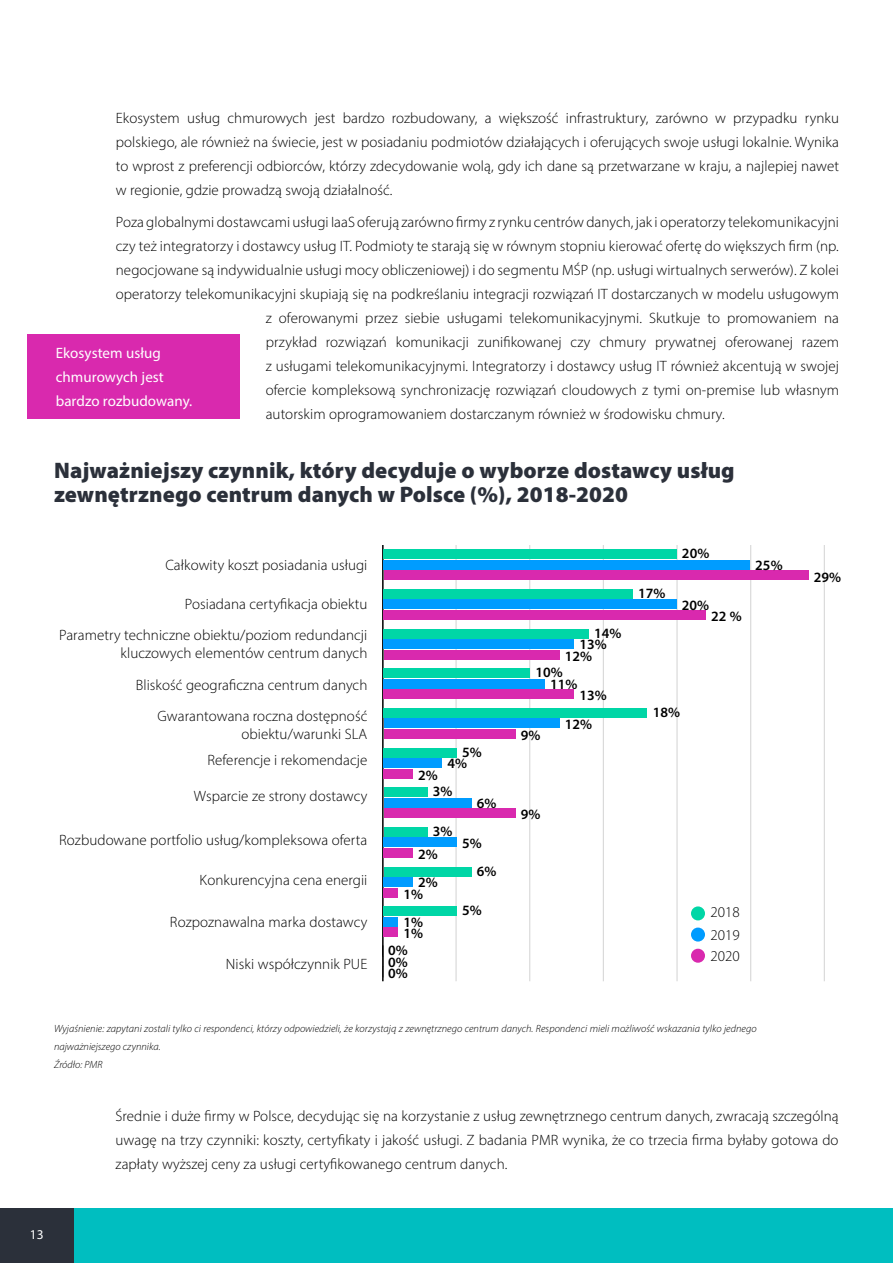
<style>
.page{position:relative;width:893px;height:1263px;background:#fff}
.page>*{position:absolute;margin:0;border:0;box-sizing:border-box;transform-origin:0 0}
.t1{font:900 22.5px/24px "Myriad Pro";letter-spacing:.005em;color:#2b303a}
.t2{font:300 15px/24px "Myriad Pro";letter-spacing:.005em;color:#000;text-align:right}
.t3{font:15px/24px "Myriad Pro";letter-spacing:.005em;color:#fff}
.t4{font:600 14.25px/11.7px "Myriad Pro";letter-spacing:.005em;color:#000}
.t5{font:13.5px "Myriad Pro";color:#fff}
.t6{font:italic 300 10.5px/18px "Myriad Pro";letter-spacing:.005em;color:#000}
</style>
<div class="page">
<div style="left:0;top:1208px;width:893px;height:55px;background:#00bec0"></div>
<div style="left:0;top:1208px;width:74px;height:55px;background:#2b303a"></div>
<div style="left:28px;top:334px;width:212px;height:85px;background:#d929ae"></div>
<hr style="left:382px;top:545px;width:2px;height:436px;background:#000">
<hr style="left:455px;top:545px;width:2px;height:436px;background:#dadada">
<hr style="left:529px;top:545px;width:1px;height:436px;background:#dadada">
<hr style="left:603px;top:545px;width:1px;height:436px;background:#dadada">
<hr style="left:676px;top:545px;width:2px;height:436px;background:#dadada">
<hr style="left:750px;top:545px;width:1px;height:436px;background:#dadada">
<hr style="left:824px;top:545px;width:1px;height:436px;background:#dadada">
<div style="left:384px;top:571px;width:424px;height:9px;background:#d929ae"></div>
<div style="left:384px;top:610px;width:322px;height:10px;background:#d929ae"></div>
<div style="left:384px;top:650px;width:175px;height:9px;background:#d929ae"></div>
<div style="left:384px;top:690px;width:190px;height:9px;background:#d929ae"></div>
<div style="left:384px;top:729px;width:131px;height:10px;background:#d929ae"></div>
<div style="left:384px;top:769px;width:29px;height:9px;background:#d929ae"></div>
<div style="left:384px;top:809px;width:131px;height:9px;background:#d929ae"></div>
<div style="left:384px;top:848px;width:29px;height:10px;background:#d929ae"></div>
<div style="left:384px;top:888px;width:14px;height:9px;background:#d929ae"></div>
<div style="left:384px;top:927px;width:14px;height:10px;background:#d929ae"></div>
<div style="left:384px;top:560px;width:366px;height:10px;background:#009cff"></div>
<div style="left:384px;top:600px;width:293px;height:9px;background:#009cff"></div>
<div style="left:384px;top:639px;width:190px;height:10px;background:#009cff"></div>
<div style="left:384px;top:679px;width:161px;height:9px;background:#009cff"></div>
<div style="left:384px;top:719px;width:175px;height:9px;background:#009cff"></div>
<div style="left:384px;top:758px;width:58px;height:10px;background:#009cff"></div>
<div style="left:384px;top:798px;width:87px;height:9px;background:#009cff"></div>
<div style="left:384px;top:838px;width:73px;height:9px;background:#009cff"></div>
<div style="left:384px;top:877px;width:29px;height:10px;background:#009cff"></div>
<div style="left:384px;top:917px;width:14px;height:9px;background:#009cff"></div>
<div style="left:384px;top:549px;width:293px;height:10px;background:#00d6a6"></div>
<div style="left:384px;top:589px;width:249px;height:10px;background:#00d6a6"></div>
<div style="left:384px;top:629px;width:205px;height:9px;background:#00d6a6"></div>
<div style="left:384px;top:668px;width:146px;height:10px;background:#00d6a6"></div>
<div style="left:384px;top:708px;width:263px;height:10px;background:#00d6a6"></div>
<div style="left:384px;top:748px;width:73px;height:9px;background:#00d6a6"></div>
<div style="left:384px;top:787px;width:44px;height:10px;background:#00d6a6"></div>
<div style="left:384px;top:827px;width:44px;height:10px;background:#00d6a6"></div>
<div style="left:384px;top:867px;width:87px;height:9px;background:#00d6a6"></div>
<div style="left:384px;top:906px;width:73px;height:10px;background:#00d6a6"></div>
<svg style="left:382px;top:945px;width:1px;height:32px"></svg>
<div style="left:691px;top:906px;width:14px;height:14px;background:#00d6a6;border-radius:50%"></div>
<div style="left:691px;top:927px;width:14px;height:14px;background:#009cff;border-radius:50%"></div>
<div style="left:691px;top:949px;width:14px;height:14px;background:#d929ae;border-radius:50%"></div>
<p class="t2" style="left:116px;top:105px;width:725px;text-align:justify">Ekosystem usług chmurowych jest bardzo rozbudowany, a większość infrastruktury, zarówno w przypadku rynku polskiego, ale również na świecie, jest w posiadaniu podmiotów działających i oferujących swoje usługi lokalnie. Wynika to wprost z preferencji odbiorców, którzy zdecydowanie wolą, gdy ich dane są przetwarzane w kraju, a najlepiej nawet w regionie, gdzie prowadzą swoją działalność.</p>
<p class="t2" style="left:116px;top:210px;width:725px">Poza globalnymi dostawcami usługi IaaS oferują zarówno firmy z rynku centrów danych, jak i operatorzy telekomunikacyjni</p>
<p class="t2" style="left:116px;top:234px;width:724px">czy też integratorzy i dostawcy usług IT. Podmioty te starają się w równym stopniu kierować ofertę do większych firm (np.</p>
<p class="t2" style="left:116px;top:258px;width:725px">negocjowane są indywidualnie usługi mocy obliczeniowej) i do segmentu MŚP (np. usługi wirtualnych serwerów). Z kolei</p>
<p class="t2" style="left:116px;top:282px;width:725px">operatorzy telekomunikacyjni skupiają się na podkreślaniu integracji rozwiązań IT dostarczanych w modelu usługowym</p>
<p class="t2" style="left:266px;top:306px;width:575px">z oferowanymi przez siebie usługami telekomunikacyjnymi. Skutkuje to promowaniem na</p>
<p class="t2" style="left:266px;top:330px;width:575px">przykład rozwiązań komunikacji zunifikowanej czy chmury prywatnej oferowanej razem</p>
<p class="t2" style="left:266px;top:354px;width:575px">z usługami telekomunikacyjnymi. Integratorzy i dostawcy usług IT również akcentują w swojej</p>
<p class="t2" style="left:266px;top:378px;width:575px">ofercie kompleksową synchronizację rozwiązań cloudowych z tymi on-premise lub własnym</p>
<p class="t2" style="left:266px;top:402px;width:460px">autorskim oprogramowaniem dostarczanym również w środowisku chmury.</p>
<p class="t3" style="left:56px;top:341px;width:138px">Ekosystem usług chmurowych jest bardzo rozbudowany.</p>
<h1 class="t1" style="left:54px;top:458px;width:682px">Najważniejszy czynnik, który decyduje o wyborze dostawcy usług zewnętrznego centrum danych w Polsce (%), 2018-2020</h1>
<p class="t2" style="left:165px;top:553px;width:203px">Całkowity koszt posiadania usługi</p>
<p class="t2" style="left:59px;top:588px;width:310px;line-height:30.8px">Posiadana certyfikacja obiektu<br>Parametry techniczne obiektu/poziom redundancji</p>
<p class="t2" style="left:120px;top:636px;width:248px;line-height:32.5px">kluczowych elementów centrum danych<br>Bliskość geograficzna centrum danych</p>
<p class="t2" style="left:157px;top:707px;width:212px;line-height:18px">Gwarantowana roczna dostępność obiektu/warunki SLA</p>
<p class="t2" style="left:207px;top:748px;width:161px">Referencje i rekomendacje</p>
<p class="t2" style="left:194px;top:784px;width:175px">Wsparcie ze strony dostawcy</p>
<p class="t2" style="left:59px;top:828px;width:310px">Rozbudowane portfolio usług/kompleksowa oferta</p>
<p class="t2" style="left:200px;top:868px;width:169px">Konkurencyjna cena energii</p>
<p class="t2" style="left:170px;top:910px;width:199px">Rozpoznawalna marka dostawcy</p>
<p class="t2" style="left:226px;top:952px;width:143px">Niski współczynnik PUE</p>
<p class="t4" style="left:462px;top:746px;width:21px">5%</p>
<p class="t4" style="left:433px;top:749px;width:36px;line-height:28px;text-indent:15px">4%<br>3%</p>
<p class="t4" style="left:433px;top:825px;width:21px">3%</p>
<p class="t4" style="left:418px;top:769px;width:21px">2%</p>
<p class="t4" style="left:477px;top:797px;width:21px">6%</p>
<p class="t4" style="left:418px;top:848px;width:21px">2%</p>
<p class="t4" style="left:418px;top:876px;width:21px">2%</p>
<p class="t4" style="left:404px;top:888px;width:21px">1%</p>
<p class="t4" style="left:404px;top:916px;width:21px;line-height:11.2px">1%<br>1%</p>
<p class="t4" style="left:388px;top:944px;width:21px;text-align:justify">0% 0% 0%</p>
<p class="t4" style="left:462px;top:836px;width:21px">5%</p>
<p class="t4" style="left:477px;top:864px;width:21px">6%</p>
<p class="t4" style="left:462px;top:904px;width:21px">5%</p>
<p class="t4" style="left:579px;top:626px;width:44px;text-indent:15px">14%<br>13%</p>
<p class="t4" style="left:565px;top:650px;width:29px">12%</p>
<p class="t4" style="left:550px;top:666px;width:29px;text-indent:-15px">10%<br>11%</p>
<p class="t4" style="left:565px;top:718px;width:29px">12%</p>
<p class="t4" style="left:521px;top:729px;width:21px">9%</p>
<p class="t4" style="left:579px;top:689px;width:29px">13%</p>
<p class="t4" style="left:638px;top:587px;width:29px">17%</p>
<p class="t4" style="left:682px;top:547px;width:29px">20%</p>
<p class="t4" style="left:682px;top:598px;width:29px">20%</p>
<p class="t4" style="left:711px;top:610px;width:32px">22 %</p>
<p class="t4" style="left:755px;top:559px;width:29px">25%</p>
<p class="t4" style="left:653px;top:706px;width:29px">18%</p>
<p class="t4" style="left:521px;top:808px;width:21px">9%</p>
<p class="t2" style="left:710px;top:901px;width:31px;line-height:23px;text-align:left">2018<br>2019</p>
<p class="t2" style="left:710px;top:944px;width:31px">2020</p>
<p class="t6" style="left:54px;top:1019px;width:704px">Wyjaśnienie: zapytani zostali tylko ci respondenci, którzy odpowiedzieli, że korzystają z zewnętrznego centrum danych. Respondenci mieli możliwość wskazania tylko jednego najważniejszego czynnika.<br>Źródło: PMR</p>
<p class="t4" style="left:814px;top:570px;width:29px">29%</p>
<p class="t2" style="left:116px;top:1104px;width:725px;text-align:justify">Średnie i duże firmy w Polsce, decydując się na korzystanie z usług zewnętrznego centrum danych, zwracają szczególną uwagę na trzy czynniki: koszty, certyfikaty i jakość usługi. Z badania PMR wynika, że co trzecia firma byłaby gotowa do zapłaty wyższej ceny za usługi certyfikowanego centrum danych.</p>
<p class="t5" style="left:30px;top:1226px;width:15px">13</p>
</div>
